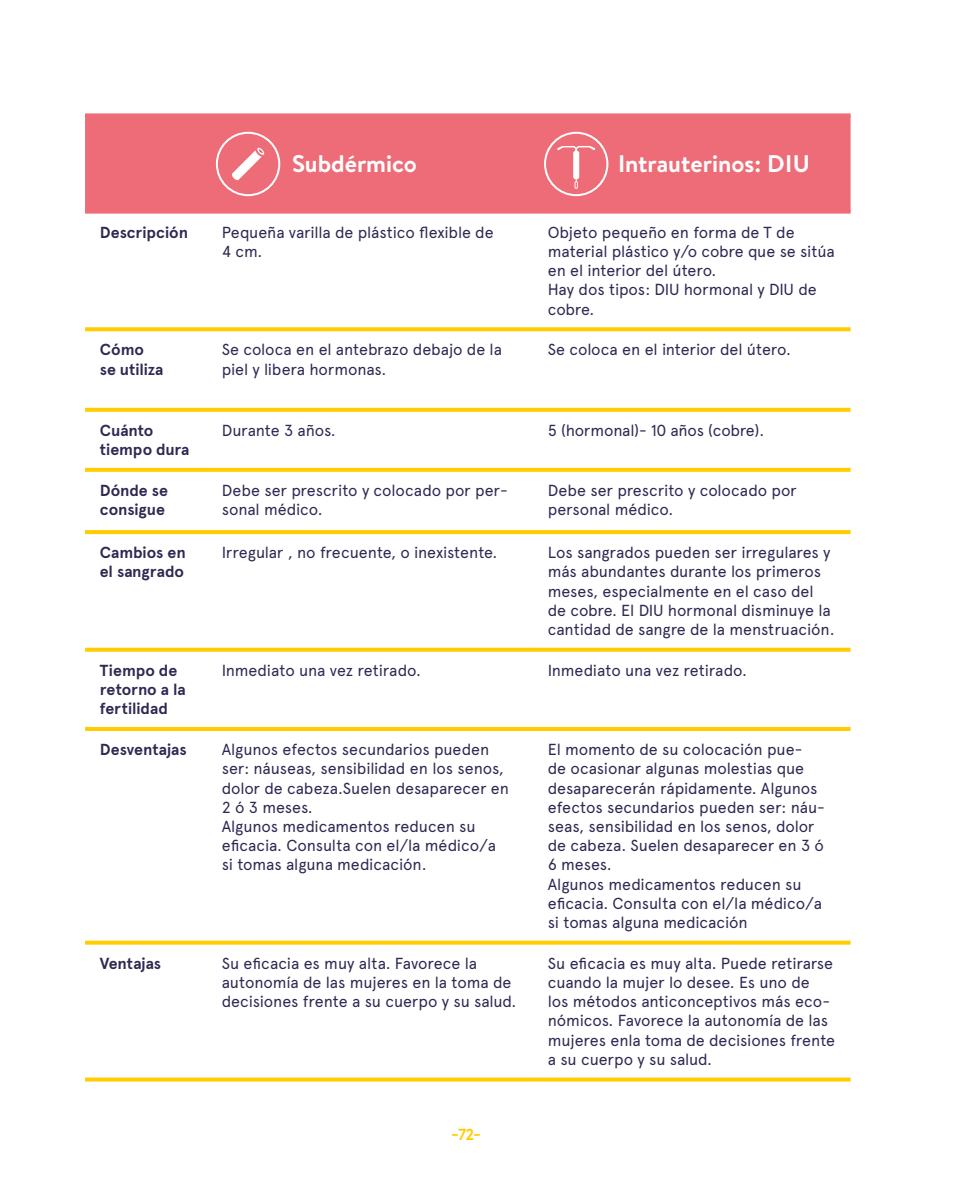
<style>
.page{position:relative;width:964px;height:1191px;background:#fff}
.page>*{position:absolute;margin:0;border:0;box-sizing:border-box;transform-origin:0 0}
.t1{font:700 24px "Brandon Text";color:#fff}
.t2{font:16px/19.2px "Apercu";letter-spacing:-.01em;color:#2f2852}
.t3{font:700 16px/19.2px "Apercu";color:#2f2852}
.t4{font:700 16px "Apercu Mono";color:#fc0}
</style>
<div class="page">
<div style="left:85px;top:117px;width:765px;height:93px;background:#ed6c77"></div>
<svg style="left:85px;top:113px;width:122px;height:4px"></svg>
<svg style="left:207px;top:113px;width:326px;height:4px"></svg>
<svg style="left:533px;top:113px;width:317px;height:4px"></svg>
<svg style="left:85px;top:327px;width:122px;height:4px"></svg>
<svg style="left:207px;top:327px;width:326px;height:4px"></svg>
<svg style="left:533px;top:327px;width:317px;height:4px"></svg>
<svg style="left:85px;top:408px;width:122px;height:4px"></svg>
<svg style="left:207px;top:408px;width:326px;height:4px"></svg>
<svg style="left:533px;top:408px;width:317px;height:4px"></svg>
<svg style="left:85px;top:468px;width:122px;height:4px"></svg>
<svg style="left:207px;top:468px;width:326px;height:4px"></svg>
<svg style="left:533px;top:468px;width:317px;height:4px"></svg>
<svg style="left:85px;top:530px;width:122px;height:4px"></svg>
<svg style="left:207px;top:530px;width:326px;height:4px"></svg>
<svg style="left:533px;top:530px;width:317px;height:4px"></svg>
<svg style="left:85px;top:648px;width:122px;height:4px"></svg>
<svg style="left:207px;top:648px;width:326px;height:4px"></svg>
<svg style="left:533px;top:648px;width:317px;height:4px"></svg>
<hr style="left:85px;top:727px;width:122px;height:4px;background:#fc0">
<hr style="left:207px;top:727px;width:326px;height:4px;background:#fc0">
<hr style="left:533px;top:727px;width:317px;height:4px;background:#fc0">
<svg style="left:85px;top:940px;width:122px;height:4px"></svg>
<svg style="left:207px;top:940px;width:326px;height:4px"></svg>
<svg style="left:533px;top:940px;width:317px;height:4px"></svg>
<svg style="left:85px;top:1077px;width:122px;height:4px"></svg>
<svg style="left:207px;top:1077px;width:326px;height:4px"></svg>
<svg style="left:533px;top:1077px;width:317px;height:4px"></svg>
<svg style="left:85px;top:210px;width:122px;height:4px"></svg>
<svg style="left:207px;top:210px;width:326px;height:4px"></svg>
<svg style="left:533px;top:210px;width:317px;height:4px"></svg>
<div style="left:216px;top:132px;width:64px;height:64px;border:2px solid #fff;border-radius:50%"></div>
<svg style="left:231px;top:147px;width:34px;height:34px"></svg>
<div style="left:544px;top:132px;width:64px;height:64px;border:2px solid #fff;border-radius:50%"></div>
<div style="left:573px;top:151px;width:6px;height:28px;background:#fff;border-radius:2px"></div>
<svg style="left:574px;top:178px;width:4px;height:11px"></svg>
<svg style="left:557px;top:146px;width:38px;height:6px"></svg>
<h1 class="t1" style="left:292px;top:147px;width:126px">Subdérmico</h1>
<h1 class="t1" style="left:618px;top:147px;width:193px">Intrauterinos: DIU</h1>
<p class="t3" style="left:100px;top:223px;width:90px">Descripción</p>
<p class="t2" style="left:222px;top:222px;width:273px">Pequeña varilla de plástico flexible de<br>4 cm.</p>
<p class="t2" style="left:548px;top:222px;width:288px">Objeto pequeño en forma de T de material plástico y/o cobre que se sitúa en el interior del útero.<br>Hay dos tipos: DIU hormonal y DIU de cobre.</p>
<p class="t3" style="left:100px;top:340px;width:65px">Cómo se utiliza</p>
<p class="t2" style="left:222px;top:340px;width:282px">Se coloca en el antebrazo debajo de la piel y libera hormonas.</p>
<p class="t2" style="left:548px;top:340px;width:245px">Se coloca en el interior del útero.</p>
<p class="t3" style="left:100px;top:421px;width:91px">Cuánto tiempo dura</p>
<p class="t2" style="left:222px;top:420px;width:116px">Durante 3 años.</p>
<p class="t2" style="left:548px;top:420px;width:218px">5 (hormonal)- 10 años (cobre).</p>
<p class="t3" style="left:100px;top:481px;width:70px">Dónde se consigue</p>
<p class="t2" style="left:222px;top:480px;width:288px">Debe ser prescrito y colocado por per&shy;sonal médico.</p>
<p class="t2" style="left:548px;top:480px;width:251px">Debe ser prescrito y colocado por personal médico.</p>
<p class="t3" style="left:100px;top:543px;width:87px">Cambios en el sangrado</p>
<p class="t2" style="left:222px;top:543px;width:277px">Irregular , no frecuente, o inexistente.</p>
<p class="t2" style="left:548px;top:543px;width:288px">Los sangrados pueden ser irregulares y más abundantes durante los primeros meses, especialmente en el caso del de cobre. El DIU hormonal disminuye la cantidad de sangre de la menstruación.</p>
<p class="t3" style="left:100px;top:661px;width:87px">Tiempo de retorno a la fertilidad</p>
<p class="t2" style="left:222px;top:660px;width:201px">Inmediato una vez retirado.</p>
<p class="t2" style="left:548px;top:660px;width:201px">Inmediato una vez retirado.</p>
<p class="t3" style="left:100px;top:740px;width:88px">Desventajas</p>
<p class="t2" style="left:222px;top:740px;width:289px">Algunos efectos secundarios pueden ser: náuseas, sensibilidad en los senos, dolor de cabeza.Suelen desaparecer en<br>2 ó 3 meses.<br>Algunos medicamentos reducen su eficacia. Consulta con el/la médico/a si tomas alguna medicación.</p>
<p class="t2" style="left:548px;top:740px;width:279px">El momento de su colocación pue-<br>de ocasionar algunas molestias que desaparecerán rápidamente. Algunos efectos secundarios pueden ser: náu&shy;seas, sensibilidad en los senos, dolor de cabeza. Suelen desaparecer en 3 ó<br>6 meses.<br>Algunos medicamentos reducen su eficacia. Consulta con el/la médico/a si tomas alguna medicación</p>
<p class="t3" style="left:100px;top:953px;width:63px">Ventajas</p>
<p class="t2" style="left:222px;top:953px;width:296px">Su eficacia es muy alta. Favorece la autonomía de las mujeres en la toma de decisiones frente a su cuerpo y su salud.</p>
<p class="t2" style="left:548px;top:953px;width:289px">Su eficacia es muy alta. Puede retirarse cuando la mujer lo desee. Es uno de<br>los métodos anticonceptivos más eco&shy;nómicos. Favorece la autonomía de las mujeres enla toma de decisiones frente a su cuerpo y su salud.</p>
<p class="t4" style="left:450px;top:1122px;width:33px">-72-</p>
</div>
